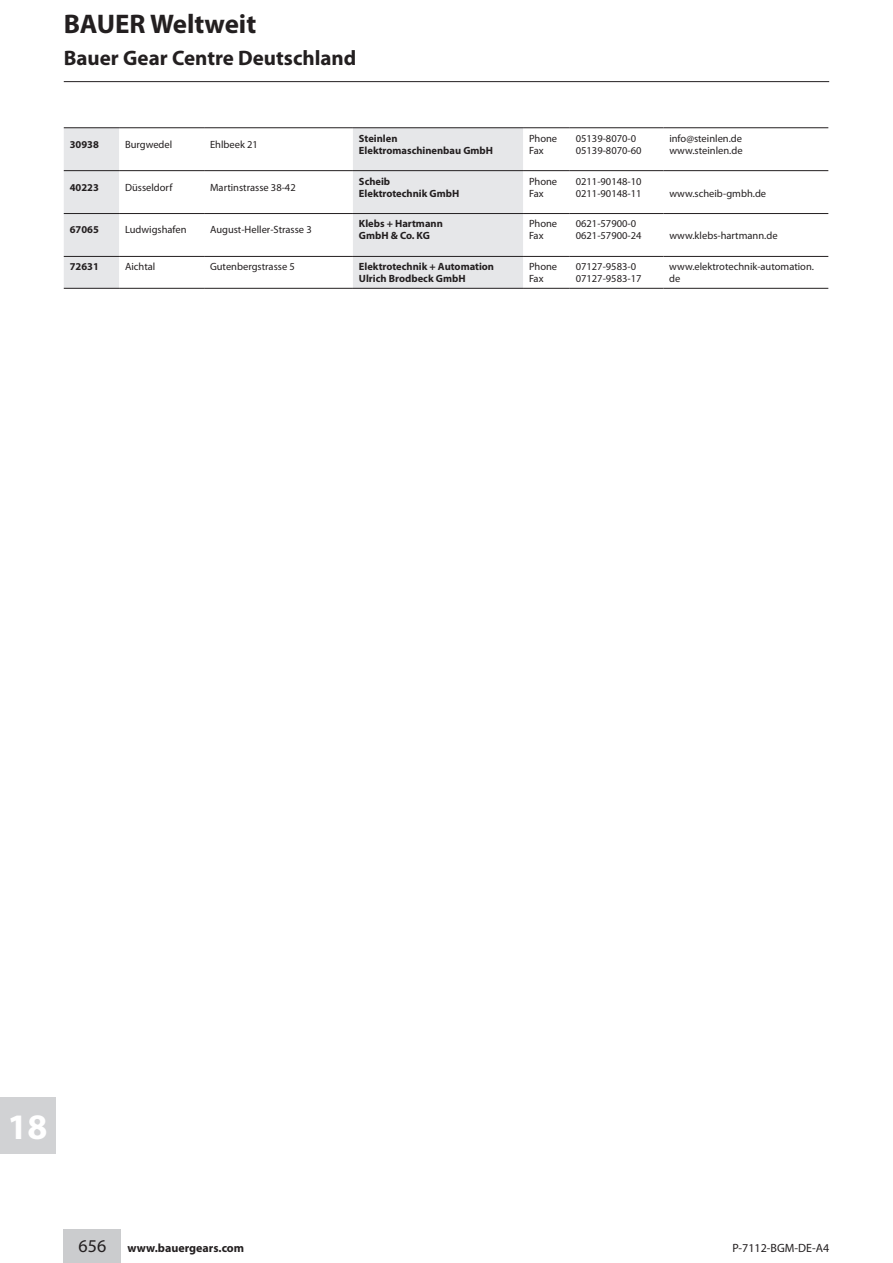
<style>
.page{position:relative;width:893px;height:1263px;background:#fff}
.page>*{position:absolute;margin:0;border:0;box-sizing:border-box;transform-origin:0 0}
.t1{font:700 36px "Myriad Pro";color:#fff}
.t2{font:700 27px "Myriad Pro";color:#231f20}
.t3{font:700 21px "Myriad Pro";color:#231f20}
.t4{font:18px "Myriad Pro";color:#231f20}
.t5{font:700 12px "Myriad Pro";color:#231f20}
.t6{font:12px "Myriad Pro";color:#231f20}
.t7{font:10.5px/12px "Myriad Pro";color:#231f20}
.t8{font:700 10.5px/12px "Myriad Pro";color:#231f20}
</style>
<div class="page">
<div style="left:0;top:1097px;width:55px;height:57px;background:#d1d2d4"></div>
<svg style="left:64px;top:128px;width:459px;height:160px;fill:#eaeaeb"></svg>
<hr style="left:64px;top:256px;width:55px;height:1px;background:#231f20">
<hr style="left:119px;top:256px;width:85px;height:1px;background:#231f20">
<hr style="left:204px;top:256px;width:149px;height:1px;background:#231f20">
<hr style="left:353px;top:256px;width:170px;height:1px;background:#231f20">
<hr style="left:523px;top:256px;width:47px;height:1px;background:#231f20">
<hr style="left:570px;top:256px;width:93px;height:1px;background:#231f20">
<hr style="left:663px;top:256px;width:165px;height:1px;background:#231f20">
<hr style="left:64px;top:288px;width:55px;height:1px;background:#231f20">
<hr style="left:119px;top:288px;width:85px;height:1px;background:#231f20">
<hr style="left:204px;top:288px;width:149px;height:1px;background:#231f20">
<hr style="left:353px;top:288px;width:170px;height:1px;background:#231f20">
<hr style="left:523px;top:288px;width:47px;height:1px;background:#231f20">
<hr style="left:570px;top:288px;width:93px;height:1px;background:#231f20">
<hr style="left:663px;top:288px;width:165px;height:1px;background:#231f20">
<hr style="left:64px;top:127px;width:55px;height:1px;background:#231f20">
<hr style="left:204px;top:127px;width:149px;height:1px;background:#231f20">
<hr style="left:353px;top:127px;width:170px;height:1px;background:#231f20">
<hr style="left:523px;top:127px;width:47px;height:1px;background:#231f20">
<hr style="left:570px;top:127px;width:93px;height:1px;background:#231f20">
<hr style="left:663px;top:127px;width:165px;height:1px;background:#231f20">
<hr style="left:64px;top:170px;width:55px;height:1px;background:#231f20">
<hr style="left:204px;top:170px;width:149px;height:1px;background:#231f20">
<hr style="left:353px;top:170px;width:170px;height:1px;background:#231f20">
<hr style="left:523px;top:170px;width:47px;height:1px;background:#231f20">
<hr style="left:570px;top:170px;width:93px;height:1px;background:#231f20">
<hr style="left:663px;top:170px;width:165px;height:1px;background:#231f20">
<hr style="left:64px;top:213px;width:55px;height:1px;background:#231f20">
<hr style="left:204px;top:213px;width:149px;height:1px;background:#231f20">
<hr style="left:353px;top:213px;width:170px;height:1px;background:#231f20">
<hr style="left:523px;top:213px;width:47px;height:1px;background:#231f20">
<hr style="left:570px;top:213px;width:93px;height:1px;background:#231f20">
<hr style="left:663px;top:213px;width:165px;height:1px;background:#231f20">
<hr style="left:119px;top:127px;width:85px;height:1px;background:#231f20">
<hr style="left:119px;top:170px;width:85px;height:1px;background:#231f20">
<hr style="left:119px;top:213px;width:85px;height:1px;background:#231f20">
<div style="left:64px;top:1230px;width:57px;height:33px;background:#cbccce"></div>
<hr style="left:64px;top:81px;width:765px;height:1px;background:#231f20">
<h2 class="t2" style="left:64px;top:6px;width:194px">BAUER Weltweit</h2>
<h3 class="t3" style="left:64px;top:45px;width:294px">Bauer Gear Centre Deutschland</h3>
<p class="t8" style="left:70px;top:138px;width:31px">30938</p>
<p class="t7" style="left:125px;top:138px;width:49px">Burgwedel</p>
<p class="t7" style="left:210px;top:138px;width:49px">Ehlbeek 21</p>
<p class="t8" style="left:359px;top:132px;width:136px">Steinlen<br>Elektromaschinenbau GmbH</p>
<p class="t7" style="left:529px;top:132px;width:30px">Phone<br>Fax</p>
<p class="t7" style="left:576px;top:132px;width:67px">05139-8070-0<br>05139-8070-60</p>
<p class="t7" style="left:669px;top:132px;width:75px">info@steinlen.de www.steinlen.de</p>
<p class="t8" style="left:70px;top:181px;width:31px">40223</p>
<p class="t7" style="left:125px;top:181px;width:49px">Düsseldorf</p>
<p class="t7" style="left:210px;top:181px;width:87px">Martinstrasse 38-42</p>
<p class="t8" style="left:359px;top:175px;width:102px">Scheib<br>Elektrotechnik GmbH</p>
<p class="t7" style="left:529px;top:175px;width:30px">Phone<br>Fax</p>
<p class="t7" style="left:576px;top:175px;width:67px">0211-90148-10<br>0211-90148-11</p>
<p class="t7" style="left:669px;top:187px;width:98px">www.scheib-gmbh.de</p>
<p class="t8" style="left:70px;top:224px;width:31px">67065</p>
<p class="t7" style="left:125px;top:224px;width:63px">Ludwigshafen</p>
<p class="t7" style="left:210px;top:224px;width:103px">August-Heller-Strasse 3</p>
<p class="t8" style="left:359px;top:218px;width:85px">Klebs + Hartmann<br>GmbH &amp; Co. KG</p>
<p class="t7" style="left:529px;top:218px;width:30px">Phone<br>Fax</p>
<p class="t7" style="left:576px;top:218px;width:67px">0621-57900-0<br>0621-57900-24</p>
<p class="t7" style="left:669px;top:230px;width:110px">www.klebs-hartmann.de</p>
<p class="t8" style="left:70px;top:260px;width:31px">72631</p>
<p class="t7" style="left:125px;top:261px;width:32px">Aichtal</p>
<p class="t7" style="left:210px;top:261px;width:86px">Gutenbergstrasse 5</p>
<p class="t8" style="left:359px;top:260px;width:137px">Elektrotechnik + Automation<br>Ulrich Brodbeck GmbH</p>
<p class="t7" style="left:529px;top:261px;width:30px">Phone<br>Fax</p>
<p class="t7" style="left:576px;top:261px;width:67px">07127-9583-0<br>07127-9583-17</p>
<p class="t7" style="left:669px;top:261px;width:146px">www.elektrotechnik-automation. de</p>
<h1 class="t1" style="left:8px;top:1103px;width:41px">18</h1>
<h3 class="t4" style="left:79px;top:1234px;width:29px">656</h3>
<p class="t5" style="left:128px;top:1240px;width:118px">www.bauergears.com</p>
<p class="t6" style="left:732px;top:1240px;width:98px">P-7112-BGM-DE-A4</p>
</div>
